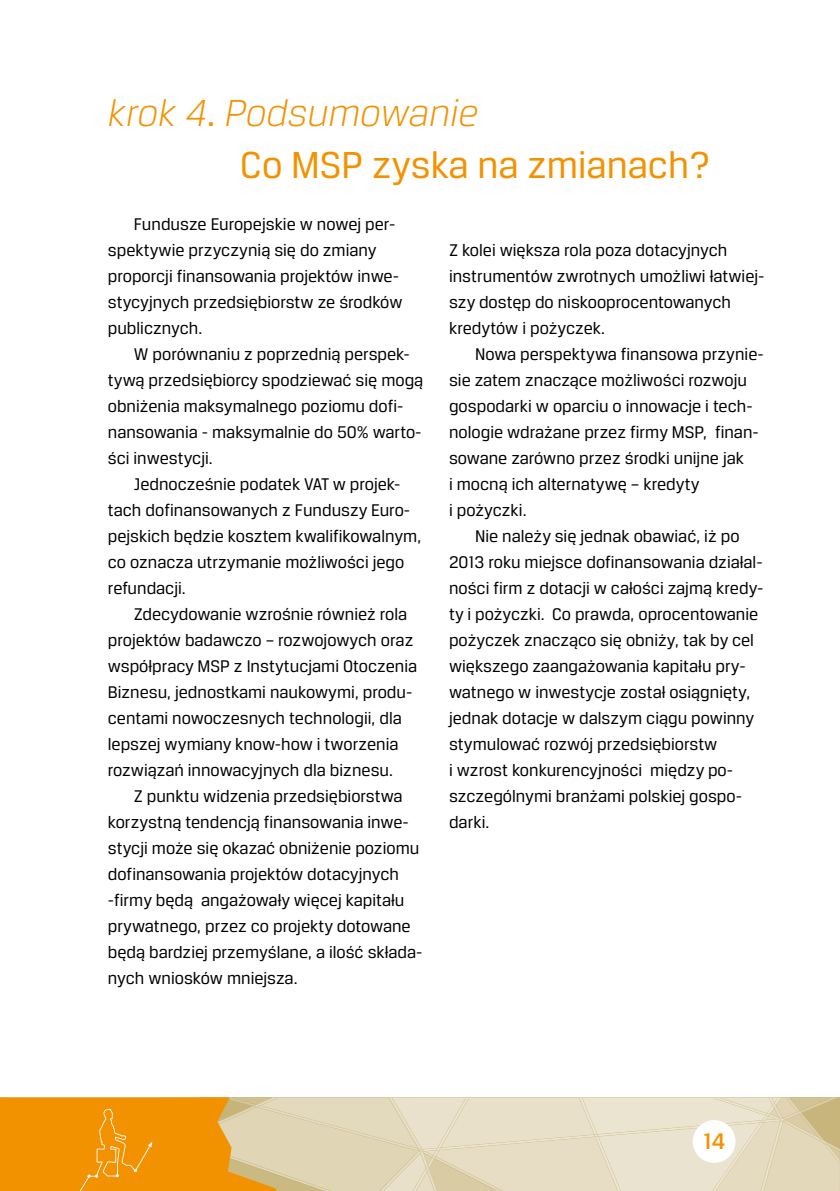
<style>
.page{position:relative;width:840px;height:1191px;background:#fff}
.page>*{position:absolute;margin:0;border:0;box-sizing:border-box;transform-origin:0 0}
.t1{font:40px/52px "Breuer Text";color:#f39200}
.t2{font:500 24px "Breuer Text";color:#f39200}
.t3{font:18px/26px "Breuer Text";color:#000}
.s1{font-weight:300;font-style:italic}
</style>
<div class="page">
<svg style="left:0;top:1097px;width:839px;height:94px;background:#e7c589"></svg>
<div style="left:692px;top:1120px;width:43px;height:42px;background:#fff;border-radius:50%"></div>
<h1 class="t1" style="left:240px;top:86px;width:471px;text-indent:-132px"><span class="s1">krok 4</span>. <span class="s1">Podsumowanie<br></span>Co MSP zyska na zmianach?</h1>
<p class="t3" style="left:108px;top:211px;width:296px;text-indent:26px">Fundusze Europejskie w nowej per&shy;spektywie przyczynią się do zmiany proporcji finansowania projektów inwe&shy;stycyjnych przedsiębiorstw ze środków publicznych.</p>
<p class="t3" style="left:108px;top:341px;width:317px;text-indent:26px">W porównaniu z poprzednią perspek&shy;tywą przedsiębiorcy spodziewać się mogą obniżenia maksymalnego poziomu dofi&shy;nansowania - maksymalnie do 50% warto&shy;ści inwestycji.</p>
<p class="t3" style="left:108px;top:471px;width:315px;text-indent:26px">Jednocześnie podatek VAT w projek&shy;tach dofinansowanych z Funduszy Euro&shy;pejskich będzie kosztem kwalifikowalnym, co oznacza utrzymanie możliwości jego refundacji.</p>
<p class="t3" style="left:108px;top:601px;width:311px;text-indent:26px">Zdecydowanie wzrośnie również rola projektów badawczo – rozwojowych oraz współpracy MSP z Instytucjami Otoczenia Biznesu, jednostkami naukowymi, produ&shy;centami nowoczesnych technologii, dla lepszej wymiany know-how i tworzenia rozwiązań innowacyjnych dla biznesu.</p>
<p class="t3" style="left:108px;top:782px;width:316px;text-indent:26px">Z punktu widzenia przedsiębiorstwa korzystną tendencją finansowania inwe&shy;stycji może się okazać obniżenie poziomu dofinansowania projektów dotacyjnych -firmy będą angażowały więcej kapitału prywatnego, przez co projekty dotowane będą bardziej przemyślane, a ilość składa&shy;nych wniosków mniejsza.</p>
<p class="t3" style="left:449px;top:236px;width:317px">Z kolei większa rola poza dotacyjnych instrumentów zwrotnych umożliwi łatwiej&shy;szy dostęp do niskooprocentowanych kredytów i pożyczek.</p>
<p class="t3" style="left:449px;top:340px;width:316px;text-indent:26px">Nowa perspektywa finansowa przynie&shy;sie zatem znaczące możliwości rozwoju gospodarki w oparciu o innowacje i tech&shy;nologie wdrażane przez firmy MSP, finan&shy;sowane zarówno przez środki unijne jak<br>i mocną ich alternatywę – kredyty<br>i pożyczki.</p>
<p class="t3" style="left:449px;top:522px;width:316px;text-indent:26px">Nie należy się jednak obawiać, iż po 2013 roku miejsce dofinansowania działal&shy;ności firm z dotacji w całości zajmą kredy&shy;ty i pożyczki. Co prawda, oprocentowanie pożyczek znacząco się obniży, tak by cel większego zaangażowania kapitału pry&shy;watnego w inwestycje został osiągnięty, jednak dotacje w dalszym ciągu powinny stymulować rozwój przedsiębiorstw<br>i wzrost konkurencyjności między po&shy;szczególnymi branżami polskiej gospo&shy;darki.</p>
<h2 class="t2" style="left:702px;top:1128px;width:24px">14</h2>
</div>
